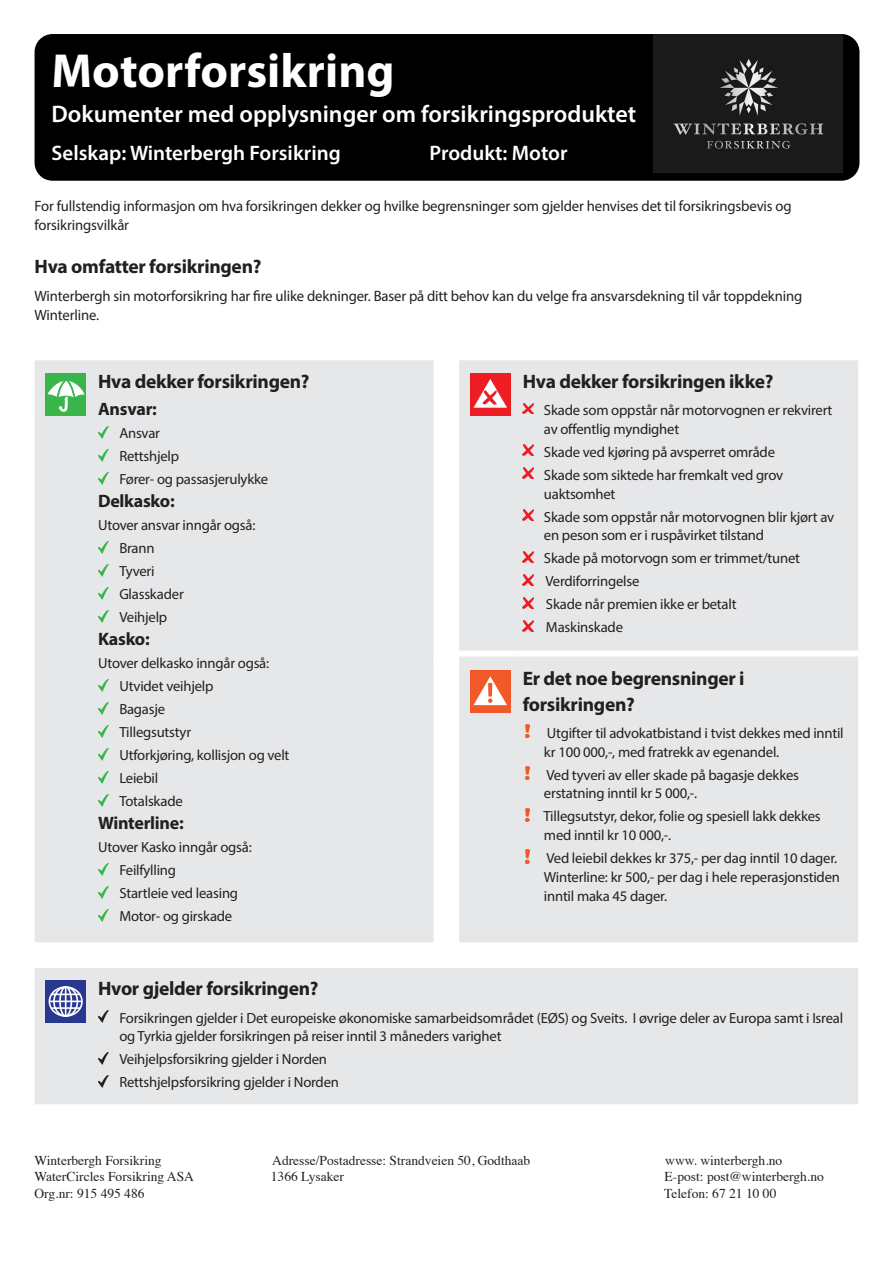
<style>
.page{position:relative;width:893px;height:1263px;background:#fff}
.page>*{position:absolute;margin:0;border:0;box-sizing:border-box;transform-origin:0 0}
.Form_title{font:700 48px "Myriad Pro";color:#fff}
.Form_sub_title{font:600 24px "Myriad Pro";color:#fff}
.Company_Product_head{font:600 21px "Myriad Pro";color:#fff}
.Cover_subhead{font:700 19.5px/25.5px "Myriad Pro";letter-spacing:-.015em;color:#231f20}
.Covered_bullets{font:700 18px "Myriad Pro";letter-spacing:-.015em;color:#231f20}
.Form_intro{font:15px/19.5px "Myriad Pro";letter-spacing:-.01em;color:#231f20}
.Covered_bullets-2{font:14.7px/18.8px "Myriad Pro";letter-spacing:-.015em;color:#231f20}
.t1{font:13.5px "Times";color:#231f20}
</style>
<div class="page">
<div style="left:35px;top:34px;width:824px;height:147px;background:#000;border-radius:18px"></div>
<div style="left:35px;top:360px;width:823px;height:744px;background:#e6e7e9"></div>
<div style="left:459px;top:650px;width:59px;height:6px;background:#fff"></div>
<div style="left:518px;top:650px;width:340px;height:6px;background:#fff"></div>
<div style="left:434px;top:655px;width:25px;height:6px;background:#fff"></div>
<div style="left:45px;top:373px;width:41px;height:43px;background:#3ab54a"></div>
<svg style="left:47px;top:376px;width:38px;height:36px"></svg>
<svg style="left:98px;top:426px;width:11px;height:12px"></svg>
<svg style="left:98px;top:449px;width:11px;height:12px"></svg>
<svg style="left:98px;top:472px;width:11px;height:12px"></svg>
<svg style="left:98px;top:541px;width:11px;height:12px"></svg>
<svg style="left:98px;top:564px;width:11px;height:12px"></svg>
<svg style="left:98px;top:587px;width:11px;height:12px"></svg>
<svg style="left:98px;top:610px;width:11px;height:12px"></svg>
<svg style="left:98px;top:679px;width:11px;height:12px"></svg>
<svg style="left:98px;top:702px;width:11px;height:12px"></svg>
<svg style="left:98px;top:725px;width:11px;height:12px"></svg>
<svg style="left:98px;top:748px;width:11px;height:12px"></svg>
<svg style="left:98px;top:771px;width:11px;height:12px"></svg>
<svg style="left:98px;top:794px;width:11px;height:12px"></svg>
<svg style="left:98px;top:863px;width:11px;height:12px"></svg>
<svg style="left:98px;top:886px;width:11px;height:12px"></svg>
<svg style="left:98px;top:909px;width:11px;height:12px"></svg>
<div style="left:470px;top:373px;width:41px;height:43px;background:#ee1d23"></div>
<svg style="left:473px;top:379px;width:34px;height:29px"></svg>
<svg style="left:523px;top:403px;width:10px;height:11px"></svg>
<svg style="left:523px;top:445px;width:10px;height:11px"></svg>
<svg style="left:523px;top:468px;width:10px;height:11px"></svg>
<svg style="left:523px;top:510px;width:10px;height:10px"></svg>
<svg style="left:523px;top:551px;width:10px;height:11px"></svg>
<svg style="left:523px;top:574px;width:10px;height:11px"></svg>
<svg style="left:523px;top:597px;width:10px;height:11px"></svg>
<svg style="left:523px;top:620px;width:10px;height:11px"></svg>
<div style="left:470px;top:670px;width:41px;height:43px;background:#f15929"></div>
<svg style="left:473px;top:676px;width:34px;height:29px"></svg>
<svg style="left:526px;top:725px;width:3px;height:13px"></svg>
<img style="left:526px;top:766px;width:3px;height:14px">
<svg style="left:526px;top:808px;width:3px;height:13px"></svg>
<svg style="left:526px;top:850px;width:3px;height:13px"></svg>
<svg style="left:45px;top:981px;width:41px;height:42px"></svg>
<div style="left:49px;top:986px;width:34px;height:31px;border:2px solid #fff;border-radius:50%"></div>
<div style="left:53px;top:986px;width:25px;height:31px;border:2px solid #fff;border-radius:50%"></div>
<div style="left:59px;top:986px;width:13px;height:31px;border:2px solid #fff;border-radius:50%"></div>
<hr style="left:65px;top:987px;width:1px;height:30px;background:#fff">
<hr style="left:52px;top:993px;width:28px;height:2px;background:#fff">
<hr style="left:52px;top:1007px;width:28px;height:2px;background:#fff">
<hr style="left:49px;top:1000px;width:33px;height:2px;background:#fff">
<svg style="left:98px;top:1010px;width:11px;height:12px"></svg>
<svg style="left:98px;top:1052px;width:11px;height:12px"></svg>
<svg style="left:98px;top:1075px;width:11px;height:12px"></svg>
<img style="left:653px;top:34px;width:189px;height:139px">
<p class="Form_title" style="left:52px;top:40px;width:344px">Motorforsikring</p>
<p class="Form_sub_title" style="left:52px;top:99px;width:586px">Dokumenter med opplysninger om forsikringsproduktet</p>
<p class="Company_Product_head" style="left:52px;top:140px;width:291px">Selskap: Winterbergh Forsikring</p>
<p class="Company_Product_head" style="left:430px;top:140px;width:140px">Produkt: Motor</p>
<p class="Form_intro" style="left:35px;top:196px;width:759px">For fullstendig informasjon om hva forsikringen dekker og hvilke begrensninger som gjelder henvises det til forsikringsbevis og forsikringsvilkår</p>
<p class="Cover_subhead" style="left:35px;top:253px;width:228px">Hva omfatter forsikringen?</p>
<p class="Form_intro" style="left:35px;top:286px;width:769px">Winterbergh sin motorforsikring har fire ulike dekninger. Baser på ditt behov kan du velge fra ansvarsdekning til vår toppdekning<br>Winterline.</p>
<p class="Cover_subhead" style="left:98px;top:368px;width:213px">Hva dekker forsikringen?</p>
<p class="Covered_bullets" style="left:98px;top:397px;width:60px">Ansvar:</p>
<p class="Covered_bullets-2" style="left:119px;top:423px;width:42px">Ansvar</p>
<p class="Covered_bullets-2" style="left:119px;top:446px;width:61px">Rettshjelp</p>
<p class="Covered_bullets-2" style="left:119px;top:469px;width:150px">Fører- og passasjerulykke</p>
<p class="Covered_bullets" style="left:98px;top:489px;width:78px">Delkasko:</p>
<p class="Covered_bullets-2" style="left:98px;top:515px;width:159px">Utover ansvar inngår også:</p>
<p class="Covered_bullets-2" style="left:119px;top:538px;width:37px">Brann</p>
<p class="Covered_bullets-2" style="left:119px;top:561px;width:37px">Tyveri</p>
<p class="Covered_bullets-2" style="left:119px;top:584px;width:66px">Glasskader</p>
<p class="Covered_bullets-2" style="left:119px;top:607px;width:49px">Veihjelp</p>
<p class="Covered_bullets" style="left:98px;top:627px;width:53px">Kasko:</p>
<p class="Covered_bullets-2" style="left:98px;top:653px;width:173px">Utover delkasko inngår også:</p>
<p class="Covered_bullets-2" style="left:119px;top:676px;width:96px">Utvidet veihjelp</p>
<p class="Covered_bullets-2" style="left:119px;top:699px;width:47px">Bagasje</p>
<p class="Covered_bullets-2" style="left:119px;top:722px;width:73px">Tillegsutstyr</p>
<p class="Covered_bullets-2" style="left:119px;top:745px;width:172px">Utforkjøring, kollisjon og velt</p>
<p class="Covered_bullets-2" style="left:119px;top:768px;width:40px">Leiebil</p>
<p class="Covered_bullets-2" style="left:119px;top:791px;width:65px">Totalskade</p>
<p class="Covered_bullets" style="left:98px;top:811px;width:87px">Winterline:</p>
<p class="Covered_bullets-2" style="left:98px;top:837px;width:155px">Utover Kasko inngår også:</p>
<p class="Covered_bullets-2" style="left:119px;top:860px;width:58px">Feilfylling</p>
<p class="Covered_bullets-2" style="left:119px;top:883px;width:120px">Startleie ved leasing</p>
<p class="Covered_bullets-2" style="left:119px;top:906px;width:114px">Motor- og girskade</p>
<p class="Cover_subhead" style="left:523px;top:368px;width:252px">Hva dekker forsikringen ikke?</p>
<p class="Covered_bullets-2" style="left:544px;top:400px;width:290px">Skade som oppstår når motorvognen er rekvirert av offentlig myndighet</p>
<p class="Covered_bullets-2" style="left:544px;top:442px;width:233px">Skade ved kjøring på avsperret område</p>
<p class="Covered_bullets-2" style="left:544px;top:465px;width:241px">Skade som siktede har fremkalt ved grov uaktsomhet</p>
<p class="Covered_bullets-2" style="left:544px;top:507px;width:292px">Skade som oppstår når motorvognen blir kjørt av en peson som er i ruspåvirket tilstand</p>
<p class="Covered_bullets-2" style="left:544px;top:549px;width:258px">Skade på motorvogn som er trimmet/tunet</p>
<p class="Covered_bullets-2" style="left:545px;top:572px;width:95px">Verdiforringelse</p>
<p class="Covered_bullets-2" style="left:546px;top:595px;width:192px">Skade når premien ikke er betalt</p>
<p class="Covered_bullets-2" style="left:546px;top:618px;width:79px">Maskinskade</p>
<p class="Cover_subhead" style="left:523px;top:665px;width:223px">Er det noe begrensninger i forsikringen?</p>
<p class="Covered_bullets-2" style="left:544px;top:723px;width:301px">Utgifter til advokatbistand i tvist dekkes med inntil kr 100 000,-, med fratrekk av egenandel.</p>
<p class="Covered_bullets-2" style="left:544px;top:765px;width:257px">Ved tyveri av eller skade på bagasje dekkes erstatning inntil kr 5 000,-.</p>
<p class="Covered_bullets-2" style="left:543px;top:807px;width:279px">Tillegsutstyr, dekor, folie og spesiell lakk dekkes med inntil kr 10 000,-.</p>
<p class="Covered_bullets-2" style="left:544px;top:849px;width:297px">Ved leiebil dekkes kr 375,- per dag inntil 10 dager.<br>Winterline: kr 500,- per dag i hele reperasjonstiden inntil maka 45 dager.</p>
<p class="Cover_subhead" style="left:98px;top:975px;width:222px">Hvor gjelder forsikringen?</p>
<p class="Covered_bullets-2" style="left:119px;top:1008px;width:725px">Forsikringen gjelder i Det europeiske økonomiske samarbeidsområdet (EØS) og Sveits. I øvrige deler av Europa samt i Isreal og Tyrkia gjelder forsikringen på reiser inntil 3 måneders varighet</p>
<p class="Covered_bullets-2" style="left:119px;top:1050px;width:209px">Veihjelpsforsikring gjelder i Norden</p>
<p class="Covered_bullets-2" style="left:119px;top:1073px;width:221px">Rettshjelpsforsikring gjelder i Norden</p>
<p class="t1" style="left:35px;top:1148px;width:129px">Winterbergh Forsikring</p>
<p class="t1" style="left:272px;top:1148px;width:259px">Adresse/Postadresse: Strandveien 50, Godthaab</p>
<p class="t1" style="left:665px;top:1148px;width:118px">www. winterbergh.no</p>
<p class="t1" style="left:35px;top:1164px;width:161px">WaterCircles Forsikring ASA</p>
<p class="t1" style="left:271px;top:1164px;width:75px">1366 Lysaker</p>
<p class="t1" style="left:665px;top:1164px;width:161px">E-post: post@winterbergh.no</p>
<p class="t1" style="left:35px;top:1180px;width:112px">Org.nr: 915 495 486</p>
<p class="t1" style="left:664px;top:1180px;width:114px">Telefon: 67 21 10 00</p>
</div>
